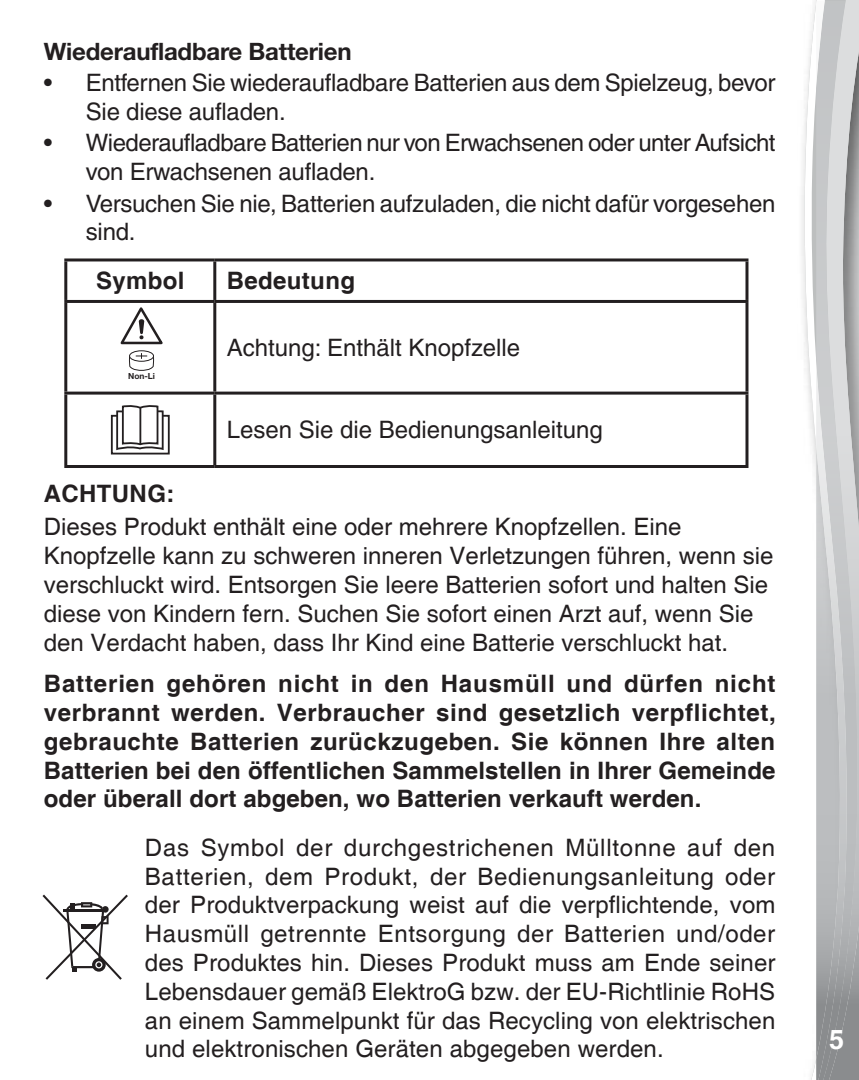
<style>
.page{position:relative;width:859px;height:1080px;background:#fff}
.page>*{position:absolute;margin:0;border:0;box-sizing:border-box;transform-origin:0 0}
.t1{font:700 27px "Helvetica";color:#fff}
.point{font:24px/28.8px "Helvetica";letter-spacing:.005em;color:#231f20;text-align:justify}
.Subhead_1{font:24px/28.8px "Helvetica";color:#231f20}
.point-2{font:700 24px/28.8px "Helvetica";letter-spacing:.005em;color:#231f20;text-align:justify}
.body_text_2{font:500 24px/28.8px "Helvetica";letter-spacing:-.015em;color:#231f20}
.Subhead_1-2{font:500 24px "Helvetica";color:#231f20}
.body_text_2-2{font:700 24px "Helvetica Neue 75";letter-spacing:-.01em;color:#231f20}
.body_text_2-3{font:700 24px "Helvetica";letter-spacing:.015em;color:#231f20}
.t2{font:700 8.4px "Helvetica Neue 75";color:#231f20}
</style>
<div class="page">
<svg style="left:804px;top:0;width:12px;height:1080px"></svg>
<img style="left:849px;top:3px;width:10px;height:1077px">
<svg style="left:816px;top:0;width:43px;height:3px"></svg>
<img style="left:816px;top:1px;width:33px;height:1079px">
<svg style="left:43px;top:895px;width:85px;height:85px"></svg>
<hr style="left:64px;top:258px;width:151px;height:3px;background:#231f20">
<hr style="left:64px;top:261px;width:3px;height:39px;background:#231f20">
<hr style="left:215px;top:258px;width:533px;height:3px;background:#231f20">
<hr style="left:213px;top:261px;width:3px;height:39px;background:#231f20">
<hr style="left:745px;top:261px;width:3px;height:39px;background:#231f20">
<hr style="left:64px;top:300px;width:151px;height:3px;background:#231f20">
<hr style="left:64px;top:303px;width:3px;height:89px;background:#231f20">
<hr style="left:215px;top:300px;width:533px;height:3px;background:#231f20">
<hr style="left:213px;top:303px;width:3px;height:89px;background:#231f20">
<hr style="left:745px;top:303px;width:3px;height:89px;background:#231f20">
<hr style="left:64px;top:392px;width:151px;height:3px;background:#231f20">
<hr style="left:64px;top:395px;width:3px;height:70px;background:#231f20">
<hr style="left:215px;top:392px;width:533px;height:3px;background:#231f20">
<hr style="left:213px;top:395px;width:3px;height:70px;background:#231f20">
<hr style="left:745px;top:395px;width:3px;height:70px;background:#231f20">
<hr style="left:64px;top:465px;width:151px;height:3px;background:#231f20">
<hr style="left:215px;top:465px;width:533px;height:3px;background:#231f20">
<div style="left:111px;top:415px;width:59px;height:40px;border:2px solid #231f20"></div>
<svg style="left:115px;top:405px;width:50px;height:46px"></svg>
<hr style="left:139px;top:407px;width:2px;height:38px;background:#231f20">
<svg style="left:120px;top:307px;width:43px;height:38px"></svg>
<div style="left:129px;top:350px;width:25px;height:12px;border:1px solid #231f20;border-radius:50%"></div>
<svg style="left:129px;top:353px;width:25px;height:18px"></svg>
<p class="body_text_2-2" style="left:44px;top:37px;width:309px">Wiederaufladbare Batterien</p>
<p class="body_text_2" style="left:86px;top:68px;width:691px;text-indent:-42px">• Entfernen Sie wiederaufladbare Batterien aus dem Spielzeug, bevor<br>Sie diese aufladen.</p>
<p class="body_text_2" style="left:86px;top:129px;width:691px;text-indent:-42px">• Wiederaufladbare Batterien nur von Erwachsenen oder unter Aufsicht von Erwachsenen aufladen.</p>
<p class="body_text_2" style="left:86px;top:189px;width:691px;text-indent:-42px">• Versuchen Sie nie, Batterien aufzuladen, die nicht dafür vorgesehen sind.</p>
<p class="body_text_2-3" style="left:96px;top:266px;width:90px">Symbol</p>
<p class="body_text_2-3" style="left:227px;top:266px;width:130px">Bedeutung</p>
<p class="t2" style="left:128px;top:371px;width:28px">Non-Li</p>
<p class="Subhead_1-2" style="left:227px;top:334px;width:295px">Achtung: Enthält Knopfzelle</p>
<p class="Subhead_1-2" style="left:227px;top:416px;width:377px">Lesen Sie die Bedienungsanleitung</p>
<p class="body_text_2-3" style="left:44px;top:479px;width:132px">ACHTUNG:</p>
<p class="Subhead_1" style="left:44px;top:514px;width:731px">Dieses Produkt enthält eine oder mehrere Knopfzellen. Eine Knopfzelle kann zu schweren inneren Verletzungen führen, wenn sie verschluckt wird. Entsorgen Sie leere Batterien sofort und halten Sie diese von Kindern fern. Suchen Sie sofort einen Arzt auf, wenn Sie den Verdacht haben, dass Ihr Kind eine Batterie verschluckt hat.</p>
<p class="point-2" style="left:44px;top:671px;width:733px">Batterien gehören nicht in den Hausmüll und dürfen nicht verbrannt werden. Verbraucher sind gesetzlich verpflichtet, gebrauchte Batterien zurückzugeben. Sie können Ihre alten Batterien bei den öffentlichen Sammelstellen in Ihrer Gemeinde oder überall dort abgeben, wo Batterien verkauft werden.</p>
<p class="point" style="left:145px;top:834px;width:632px">Das Symbol der durchgestrichenen Mülltonne auf den Batterien, dem Produkt, der Bedienungsanleitung oder der Produktverpackung weist auf die verpflichtende, vom Hausmüll getrennte Entsorgung der Batterien und/oder des Produktes hin. Dieses Produkt muss am Ende seiner Lebensdauer gemäß ElektroG bzw. der EU-Richtlinie RoHS an einem Sammelpunkt für das Recycling von elektrischen und elektronischen Geräten abgegeben werden.</p>
<p class="t1" style="left:829px;top:1023px;width:17px">5</p>
</div>
